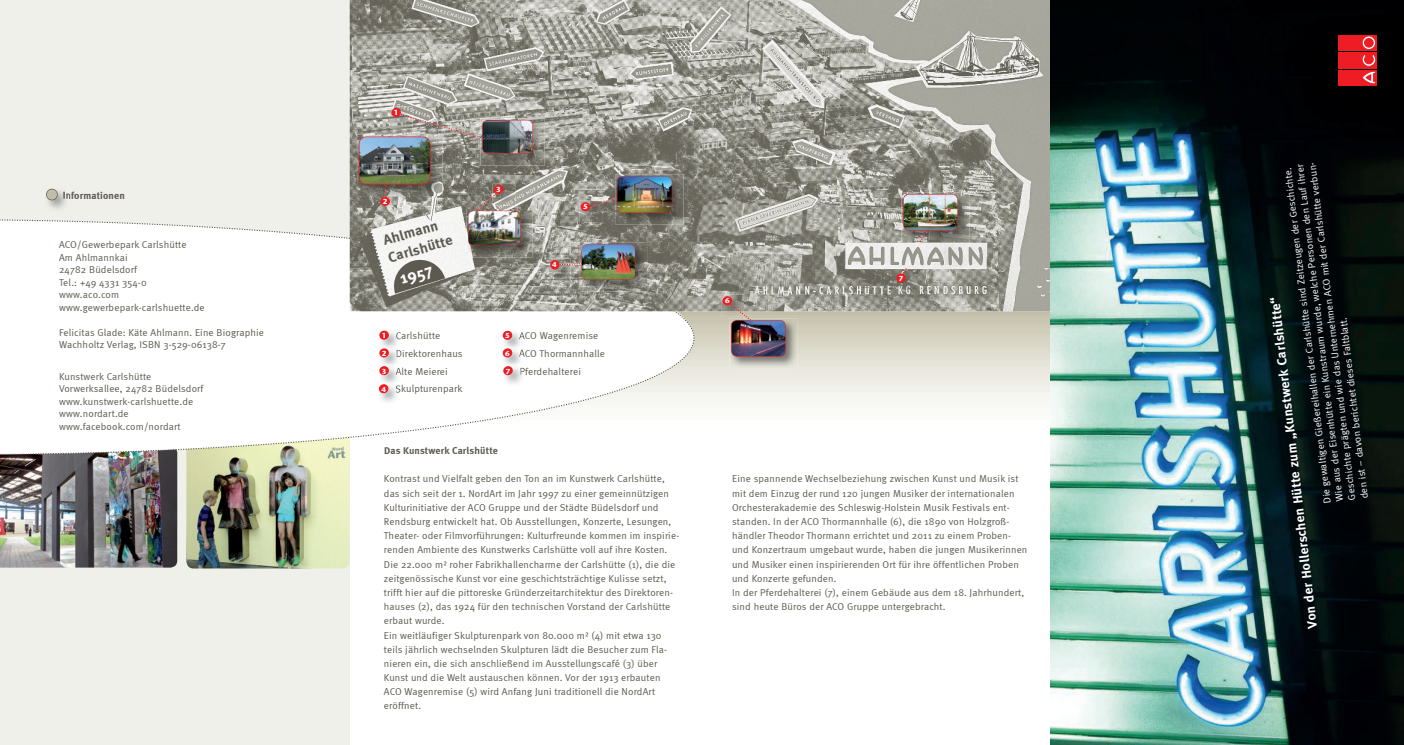
<style>
.page{position:relative;width:1404px;height:745px;background:#fff}
.page>*{position:absolute;margin:0;border:0;box-sizing:border-box;transform-origin:0 0}
.t1{font:700 16.75px "Meta";color:#fff}
.t2{font:700 14.5px/18.1px "Meta";color:#5c5a50}
.t3{font:700 13.38px "Meta";color:#fff}
.t4{font:10px/14.1px "Meta Normal";letter-spacing:.015em;color:#5c5a50}
.t5{font:10px/12.4px "Meta Normal";color:#fff}
.t6{font:700 10px "Meta";letter-spacing:.015em;color:#5c5a50}
.t7{font:700 7.25px "Stone Sans";color:#fff}
.s1{font-family:"Stone Sans";font-weight:700;font-size:7.25px;color:#fff}
</style>
<div class="page">
<svg style="left:694px;top:311px;width:356px;height:94px"></svg>
<div style="left:0;top:0;width:350px;height:744px;background:#f0f0ea"></div>
<img style="left:0;top:455px;width:177px;height:112px">
<img style="left:186px;top:455px;width:163px;height:113px">
<svg style="left:0;top:219px;width:694px;height:236px;fill:#fff"></svg>
<img style="left:350px;top:0;width:700px;height:311px">
<img style="left:47px;top:188px;width:19px;height:21px">
<svg style="left:46px;top:189px;width:23px;height:11px"></svg>
<img style="left:579px;top:200px;width:23px;height:23px">
<svg style="left:580px;top:202px;width:10px;height:9px"></svg>
<img style="left:549px;top:279px;width:21px;height:2px">
<img style="left:721px;top:294px;width:22px;height:23px">
<div style="left:722px;top:296px;width:10px;height:9px;background:#ee1d23;border-radius:50%"></div>
<img style="left:615px;top:174px;width:68px;height:50px">
<img style="left:585px;top:176px;width:87px;height:37px">
<img style="left:580px;top:242px;width:67px;height:49px">
<img style="left:549px;top:244px;width:86px;height:35px">
<img style="left:466px;top:246px;width:66px;height:11px">
<img style="left:532px;top:118px;width:12px;height:47px">
<img style="left:357px;top:135px;width:2px;height:61px">
<img style="left:729px;top:318px;width:68px;height:50px">
<img style="left:730px;top:303px;width:55px;height:53px">
<img style="left:901px;top:192px;width:68px;height:50px">
<img style="left:903px;top:194px;width:54px;height:48px">
<img style="left:390px;top:106px;width:23px;height:7px">
<img style="left:359px;top:113px;width:173px;height:133px">
<div style="left:391px;top:108px;width:10px;height:9px;background:#ee1d23;border-radius:50%"></div>
<img style="left:378px;top:329px;width:22px;height:53px">
<svg style="left:396px;top:332px;width:4px;height:7px"></svg>
<div style="left:379px;top:330px;width:10px;height:9px;background:#ee1d23;border-radius:50%"></div>
<img style="left:378px;top:346px;width:22px;height:5px">
<svg style="left:396px;top:349px;width:4px;height:8px"></svg>
<div style="left:379px;top:348px;width:10px;height:9px;background:#ee1d23;border-radius:50%"></div>
<img style="left:378px;top:364px;width:22px;height:5px">
<svg style="left:395px;top:367px;width:5px;height:7px"></svg>
<svg style="left:379px;top:365px;width:10px;height:10px"></svg>
<img style="left:377px;top:382px;width:23px;height:22px">
<img style="left:378px;top:382px;width:22px;height:4px">
<svg style="left:395px;top:385px;width:6px;height:9px"></svg>
<div style="left:378px;top:384px;width:10px;height:9px;background:#ee1d23;border-radius:50%"></div>
<img style="left:501px;top:329px;width:23px;height:17px">
<svg style="left:519px;top:332px;width:5px;height:9px"></svg>
<svg style="left:502px;top:330px;width:10px;height:10px"></svg>
<img style="left:501px;top:351px;width:23px;height:13px">
<img style="left:501px;top:346px;width:23px;height:5px">
<svg style="left:519px;top:349px;width:5px;height:7px"></svg>
<div style="left:502px;top:348px;width:10px;height:9px;background:#ee1d23;border-radius:50%"></div>
<img style="left:501px;top:369px;width:23px;height:17px">
<img style="left:501px;top:364px;width:23px;height:5px">
<svg style="left:520px;top:367px;width:4px;height:7px"></svg>
<svg style="left:503px;top:365px;width:10px;height:10px"></svg>
<img style="left:894px;top:272px;width:23px;height:22px">
<div style="left:896px;top:273px;width:10px;height:9px;background:#ee1d23;border-radius:50%"></div>
<svg style="left:391px;top:256px;width:54px;height:37px"></svg>
<img style="left:1050px;top:0;width:353px;height:744px">
<svg style="left:901px;top:268px;width:5px;height:7px"></svg>
<div style="left:1338px;top:69px;width:38px;height:16px;background:#ee1d23"></div>
<div style="left:1338px;top:52px;width:38px;height:16px;background:#ee1d23"></div>
<svg style="left:1361px;top:55px;width:14px;height:29px"></svg>
<div style="left:1338px;top:35px;width:38px;height:16px;background:#ee1d23"></div>
<svg style="left:1361px;top:36px;width:14px;height:13px"></svg>
<div style="left:1361px;top:36px;width:14px;height:14px;border:1px solid #ee1d23;border-radius:50%"></div>
<div style="left:1364px;top:38px;width:8px;height:9px;background:#ee1d23;border-radius:50%"></div>
<div style="left:1364px;top:38px;width:8px;height:9px;border:1px solid #ee1d23;border-radius:50%"></div>
<p class="t6" style="left:63px;top:189px;width:64px">Informationen</p>
<p class="t4" style="left:59px;top:238px;width:147px;line-height:12.5px">ACO/Gewerbepark Carlshütte<br>Am Ahlmannkai<br>24782 Büdelsdorf<br>Tel.: +49 4331 354-0 www.aco.com www.gewerbepark-carlshuette.de</p>
<p class="t4" style="left:59px;top:326px;width:206px;line-height:12.5px">Felicitas Glade: Käte Ahlmann. Eine Biographie<br>Wachholtz Verlag, ISBN 3-529-06138-7</p>
<p class="t4" style="left:59px;top:369px;width:146px;line-height:12.5px">Kunstwerk Carlshütte<br>Vorwerksallee, 24782 Büdelsdorf www.kunstwerk-carlshuette.de www.nordart.de www.facebook.com/nordart</p>
<p class="t7" style="left:394px;top:108px;width:6px">1</p>
<p class="t7" style="left:383px;top:197px;width:6px">2</p>
<h2 class="t2" style="left:381px;top:231px;width:68px;rotate:-16deg">Ahlmann<br>Carlshütte</h2>
<h1 class="t1" style="left:397px;top:269px;width:35px;rotate:-16deg">1957</h1>
<p class="t7" style="left:496px;top:185px;width:6px">3</p>
<p class="t7" style="left:552px;top:260px;width:6px">4</p>
<p class="t7" style="left:583px;top:202px;width:6px">5</p>
<p class="t4" style="left:381px;top:326px;width:83px;line-height:17.8px"><span class="s1">1</span> Carlshütte<br><span class="s1">2</span> Direktorenhaus<br><span class="s1">3</span> Alte Meierei<br><span class="s1">4</span> Skulpturenpark</p>
<p class="t4" style="left:505px;top:326px;width:101px;line-height:17.8px"><span class="s1">5</span> ACO Wagenremise<br><span class="s1">6</span> ACO Thormannhalle<br><span class="s1">7</span> Pferdehalterei</p>
<p class="t6" style="left:384px;top:444px;width:115px">Das Kunstwerk Carlshütte</p>
<p class="t4" style="left:384px;top:471px;width:297px">Kontrast und Vielfalt geben den Ton an im Kunstwerk Carlshü tte, das sich seit der 1. NordArt im Jahr 1997 zu einer gemeinnü tzigen Kulturinitiative der ACO Gruppe und der Städte Bü delsdorf und Rendsburg entwickelt hat. Ob Ausstellungen, Konzerte, Lesungen, Theater- oder Filmvorfü hrungen: Kulturfreunde kommen im inspirie&shy;renden Ambiente des Kunstwerks Carlshü tte voll auf ihre Kosten.<br>Die 22.000 m² roher Fabrikhallencharme der Carlshütte (1), die die zeitgenössische Kunst vor eine geschichtsträchtige Kulisse setzt, trifft hier auf die pittoreske Grü nderzeitarchitektur des Direktoren&shy;hauses (2), das 1924 für den technischen Vorstand der Carlshütte erbaut wurde.<br>Ein weitläufiger Skulpturenpark von 80.000 m² (4) mit etwa 130 teils jährlich wechselnden Skulpturen lädt die Besucher zum Fla&shy;nieren ein, die sich anschließend im Ausstellungscafé (3) ü ber Kunst und die Welt austauschen können. Vor der 1913 erbauten ACO Wagenremise (5) wird Anfang Juni traditionell die NordArt eröffnet.</p>
<p class="t7" style="left:725px;top:296px;width:6px">6</p>
<p class="t7" style="left:898px;top:273px;width:6px">7</p>
<p class="t4" style="left:732px;top:471px;width:297px">Eine spannende Wechselbeziehung zwischen Kunst und Musik ist mit dem Einzug der rund 120 jungen Musiker der internationalen Orchesterakademie des Schleswig-Holstein Musik Festivals ent&shy;standen. In der ACO Thormannhalle (6), die 1890 von Holzgroß&shy;händler Theodor Thormann errichtet und 2011 zu einem Proben&shy;und Konzertraum umgebaut wurde, haben die jungen Musikerinnen und Musiker einen inspirierenden Ort für ihre öffentlichen Proben und Konzerte gefunden.<br>In der Pferdehalterei (7), einem Gebäude aus dem 18. Jahrhundert, sind heute Büros der ACO Gruppe untergebracht.</p>
<p class="t5" style="left:1321px;top:503px;width:341px;rotate:-97deg">Die gewaltigen Gießereihallen der Carlshütte sind Zeitzeugen der Geschichte.<br>Wie aus der Eisenhütte ein Kunstraum wurde, welche Personen den Lauf ihrer Geschichte prägten und wie das Unternehmen ACO mit der Carlshütte verbun&shy;den ist – davon berichtet dieses Faltblatt.</p>
<h3 class="t3" style="left:1305px;top:628px;width:334px;rotate:-97deg">Von der Hollerschen Hütte zum „Kunstwerk Carlshütte“</h3>
</div>
